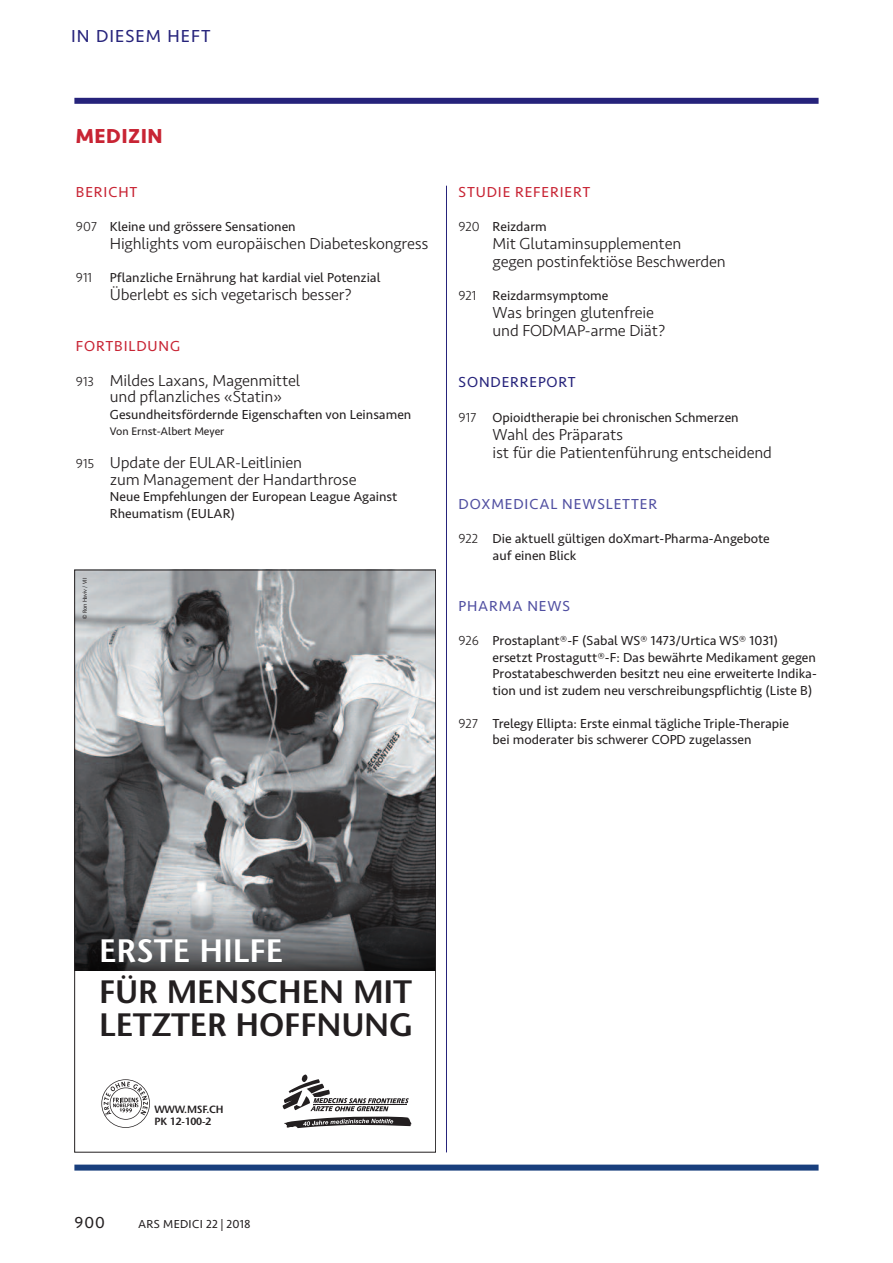
<style>
.page{position:relative;width:893px;height:1263px;background:#fff}
.page>*{position:absolute;margin:0;border:0;box-sizing:border-box;transform-origin:0 0}
.t1{font:600 32.4px/32.8px "Stone Sans Std";letter-spacing:-.005em;color:#231f20}
.t2{font:600 32.4px "Stone Sans Std";color:#fff}
.t3{font:700 21px "Seravek";letter-spacing:.025em;color:#c82434}
.t4{font:18px "Seravek";letter-spacing:.06em;color:#26237b}
.t5{font:300 16.5px/18px "Seravek";letter-spacing:-.01em;color:#231f20}
.t6{font:16.5px "Seravek";color:#231f20}
.t7{font:15px "Seravek";letter-spacing:.06em;color:#c82434}
.t8{font:15px "Seravek";letter-spacing:.06em;color:#504fa1}
.t9{font:15px "Seravek";letter-spacing:.06em;color:#26237b}
.t10{font:13.5px/16.5px "Seravek";color:#231f20}
.t11{font:300 13.5px "Seravek";color:#231f20}
.t12{font:12px "Seravek";letter-spacing:.025em;color:#231f20}
.t13{font:11.4px "Seravek";color:#231f20}
.t14{font:600 10.5px/12.3px "Stone Sans Std";letter-spacing:-.02em;color:#231f20}
.t15{font:500 5.7px "Stone Sans Std";letter-spacing:-.02em;color:#231f20}
.s1{font-weight:300}
.s2{font-size:13.5px}
</style>
<div class="page">
<hr style="left:446px;top:186px;width:1px;height:966px;background:#26237b">
<div style="left:74px;top:98px;width:745px;height:6px;background:#26237b"></div>
<div style="left:74px;top:1164px;width:745px;height:6px;background:#193f7d"></div>
<img style="left:76px;top:572px;width:358px;height:330px">
<svg style="left:76px;top:902px;width:358px;height:69px;background:#535457"></svg>
<svg style="left:283px;top:1074px;width:129px;height:54px"></svg>
<svg style="left:101px;top:1079px;width:49px;height:49px"></svg>
<h3 class="t4" style="left:71px;top:22px;width:141px">IN DIESEM HEFT</h3>
<h2 class="t3" style="left:76px;top:119px;width:88px">MEDIZIN</h2>
<p class="t7" style="left:76px;top:180px;width:63px">BERICHT</p>
<p class="t10" style="left:76px;top:218px;width:221px"><span class="s1">907</span> Kleine und grössere Sensationen</p>
<p class="t5" style="left:110px;top:235px;width:320px">Highlights vom europäischen Diabeteskongress</p>
<p class="t11" style="left:76px;top:270px;width:18px">911</p>
<p class="t10" style="left:110px;top:269px;width:272px">Pflanzliche Ernährung hat kardial viel Potenzial</p>
<p class="t5" style="left:110px;top:286px;width:243px">Überlebt es sich vegetarisch besser?</p>
<p class="t7" style="left:76px;top:335px;width:106px">FORTBILDUNG</p>
<p class="t5" style="left:110px;top:372px;width:192px;line-height:16.5px;text-indent:-34px"><span class="s2">913</span> Mildes Laxans, Magenmittel und pflanzliches «Statin»</p>
<p class="t10" style="left:110px;top:406px;width:303px">Gesundheitsfördernde Eigenschaften von Leinsamen</p>
<p class="t13" style="left:110px;top:422px;width:116px">Von Ernst-Albert Meyer</p>
<p class="t5" style="left:110px;top:455px;width:248px;line-height:16.5px;text-indent:-34px"><span class="s2">915</span> Update der EULAR-Leitlinien<br>zum Management der Handarthrose</p>
<p class="t10" style="left:110px;top:488px;width:289px">Neue Empfehlungen der European League Against<br>Rheumatism (EULAR)</p>
<p class="t15" style="left:83px;top:619px;width:43px;rotate:-90deg">© Ron Haviv / VII</p>
<p class="t7" style="left:459px;top:180px;width:133px">STUDIE REFERIERT</p>
<p class="t10" style="left:459px;top:218px;width:90px"><span class="s1">920</span> Reizdarm</p>
<p class="t5" style="left:493px;top:235px;width:235px">Mit Glutaminsupplementen gegen postinfektiöse Beschwerden</p>
<p class="t10" style="left:459px;top:287px;width:151px"><span class="s1">921</span> Reizdarmsymptome</p>
<p class="t5" style="left:493px;top:304px;width:174px">Was bringen glutenfreie und FODMAP-arme Diät?</p>
<p class="t9" style="left:459px;top:371px;width:119px">SONDERREPORT</p>
<p class="t10" style="left:459px;top:409px;width:282px"><span class="s1">917</span> Opioidtherapie bei chronischen Schmerzen</p>
<p class="t5" style="left:493px;top:425px;width:281px">Wahl des Präparats<br>ist für die Patientenführung entscheidend</p>
<p class="t8" style="left:459px;top:492px;width:200px">DOXMEDICAL NEWSLETTER</p>
<p class="t10" style="left:493px;top:530px;width:279px;text-indent:-34px"><span class="s1">922</span> Die aktuell gültigen doXmart-Pharma-Angebote auf einen Blick</p>
<p class="t8" style="left:459px;top:594px;width:113px">PHARMA NEWS</p>
<p class="t10" style="left:493px;top:632px;width:326px;text-indent:-34px"><span class="s1">926</span> Prostaplant®-F (Sabal WS® 1473/Urtica WS® 1031) ersetzt Prostagutt®-F: Das bewährte Medikament gegen Prostatabeschwerden besitzt neu eine erweiterte Indika&shy;tion und ist zudem neu verschreibungspflichtig (Liste B)</p>
<p class="t10" style="left:459px;top:715px;width:332px;text-align:center"><span class="s1">927</span> Trelegy Ellipta: Erste einmal tägliche Triple-Therapie bei moderater bis schwerer COPD zugelassen</p>
<h1 class="t2" style="left:99px;top:938px;width:186px">ERSTE HILFE</h1>
<h1 class="t1" style="left:99px;top:979px;width:316px">FÜR MENSCHEN MIT<br>LETZTER HOFFNUNG</h1>
<p class="t14" style="left:154px;top:1104px;width:71px">WWW.MSF.CH<br>PK 12-100-2</p>
<p class="t6" style="left:74px;top:1209px;width:32px">900</p>
<p class="t12" style="left:138px;top:1214px;width:114px">ARS MEDICI 22 | 2018</p>
</div>
